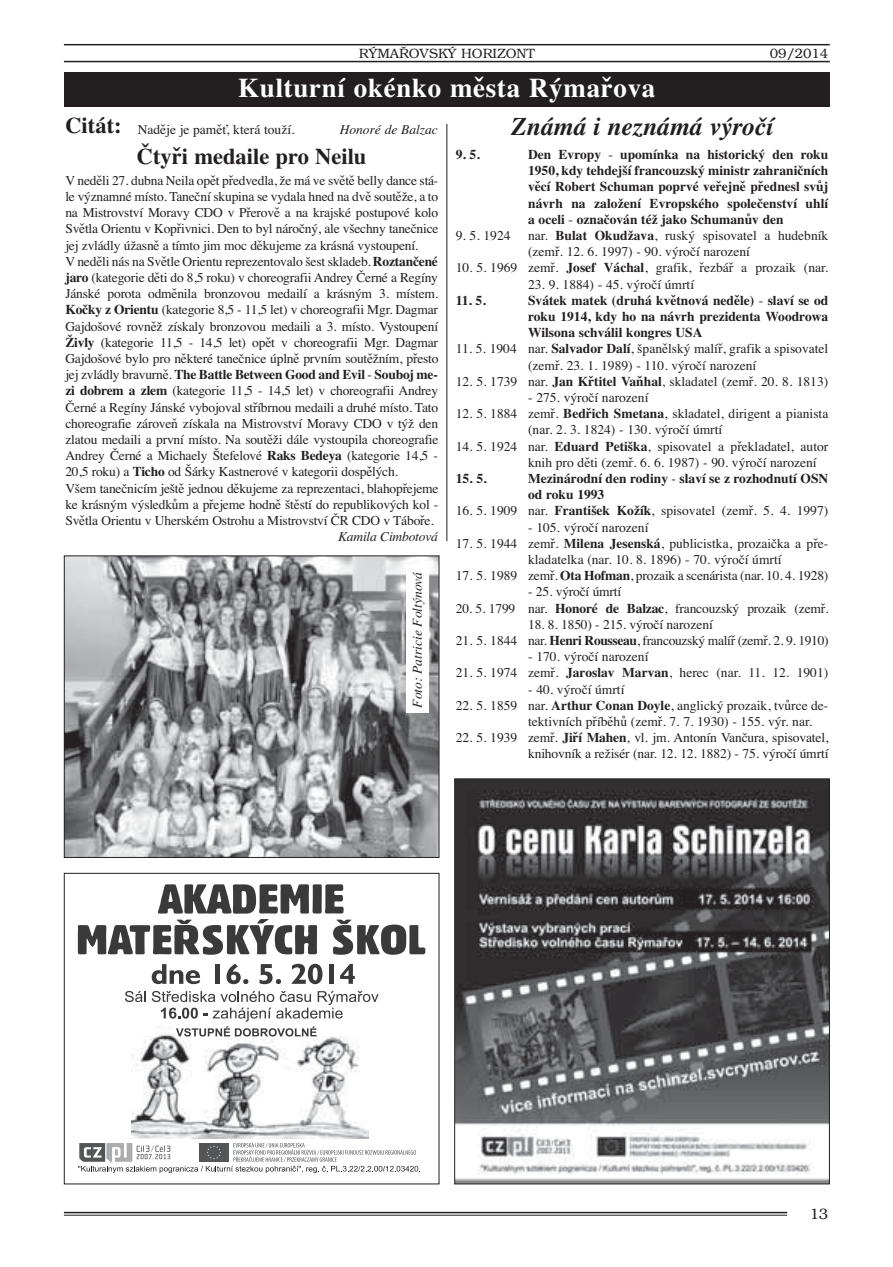
<style>
.page{position:relative;width:893px;height:1267px;background:#fff}
.page>*{position:absolute;margin:0;border:0;box-sizing:border-box;transform-origin:0 0}
.t1{font:700 27px "Times CE";letter-spacing:.025em;color:#fff}
.t2{font:italic 700 25.5px "Times CE";color:#231f20}
.t3{font:700 22.5px "Times CE";color:#231f20}
.t4{font:300 15px "Bookman CE";color:#231f20}
.t5{font:13.5px/16.2px "Times CE";letter-spacing:-.015em;color:#231f20}
.t6{font:700 13.5px/16.2px "Times CE";color:#231f20;text-align:justify}
.t7{font:italic 13.5px "Times CE";color:#231f20}
.t8{font:300 13.5px "Bookman CE";color:#231f20}
.s1{font-weight:700;font-size:22.5px}
.s2{font-weight:400}
.s3{font-weight:700}
</style>
<div class="page">
<hr style="left:64px;top:44px;width:765px;height:1px;background:#231f20">
<hr style="left:64px;top:61px;width:765px;height:1px;background:#231f20">
<hr style="left:64px;top:1212px;width:723px;height:1px;background:#231f20">
<hr style="left:64px;top:1215px;width:723px;height:1px;background:#231f20">
<div style="left:64px;top:73px;width:765px;height:34px;background:#231f20"></div>
<img style="left:456px;top:780px;width:371px;height:402px">
<div style="left:454px;top:778px;width:375px;height:406px;border:1px solid #231f20"></div>
<img style="left:131px;top:1036px;width:237px;height:103px">
<svg style="left:152px;top:964px;width:48px;height:20px"></svg>
<hr style="left:215px;top:964px;width:4px;height:20px;background:#3b3a3b">
<svg style="left:226px;top:964px;width:22px;height:20px"></svg>
<svg style="left:259px;top:964px;width:22px;height:20px"></svg>
<svg style="left:291px;top:964px;width:31px;height:20px"></svg>
<div style="left:329px;top:964px;width:5px;height:20px;background:#3b3a3b"></div>
<svg style="left:340px;top:964px;width:15px;height:20px"></svg>
<svg style="left:125px;top:991px;width:21px;height:11px"></svg>
<svg style="left:152px;top:991px;width:226px;height:45px"></svg>
<svg style="left:78px;top:884px;width:347px;height:71px"></svg>
<svg style="left:78px;top:1142px;width:342px;height:31px"></svg>
<div style="left:64px;top:873px;width:375px;height:311px;border:1px solid #231f20"></div>
<img style="left:66px;top:557px;width:371px;height:299px">
<div style="left:64px;top:555px;width:375px;height:303px;border:1px solid #231f20"></div>
<div style="left:406px;top:567px;width:23px;height:146px;background:#fff"></div>
<hr style="left:446px;top:124px;width:1px;height:417px;background:#231f20">
<p class="t8" style="left:359px;top:48px;width:177px">RÝMAŘOVSKÝ HORIZONT</p>
<p class="t8" style="left:769px;top:48px;width:60px">09/2014</p>
<h1 class="t1" style="left:238px;top:79px;width:418px">Kulturní okénko města Rýmařova</h1>
<p class="t5" style="left:65px;top:122px;width:230px"><span class="s1">Citát:</span> Naděje je paměť, která touží.</p>
<p class="t7" style="left:339px;top:124px;width:100px">Honoré de Balzac</p>
<h2 class="t2" style="left:511px;top:111px;width:263px">Známá i neznámá výročí</h2>
<p class="t6" style="left:455px;top:148px;width:25px">9. 5.</p>
<p class="t6" style="left:528px;top:148px;width:301px">Den Evropy <span class="s2">-</span> upomínka na historický den roku 1950, kdy tehdejší francouzský ministr zahraničních věcí Robert Schuman poprvé veřejně přednesl svůj návrh na založení Evropského společenství uhlí a oceli <span class="s2">-</span> označován též jako Schumanův den</p>
<p class="t5" style="left:455px;top:229px;width:56px">9. 5. 1924</p>
<p class="t5" style="left:528px;top:229px;width:301px">nar. <span class="s3">Bulat Okudžava</span>, ruský spisovatel a hudebník (zemř. 12. 6. 1997) - 90. výročí narození</p>
<p class="t5" style="left:455px;top:261px;width:374px">10. 5. 1969 zemř. <span class="s3">Josef Váchal</span>, grafik, řezbář a prozaik (nar.</p>
<p class="t5" style="left:528px;top:277px;width:167px">23. 9. 1884) - 45. výročí úmrtí</p>
<p class="t6" style="left:455px;top:294px;width:31px">11. 5.</p>
<p class="t6" style="left:528px;top:294px;width:301px">Svátek matek (druhá květnová neděle) <span class="s2">-</span> slaví se od roku 1914, kdy ho na návrh prezidenta Woodrowa Wilsona schválil kongres USA</p>
<p class="t5" style="left:455px;top:342px;width:374px;text-align:center">11. 5. 1904 nar. <span class="s3">Salvador Dalí</span>, španělský malíř, grafik a spisovatel (zemř. 23. 1. 1989) - 110. výročí narození</p>
<p class="t5" style="left:455px;top:375px;width:374px">12. 5. 1739 nar. <span class="s3">Jan Křtitel Vaňhal</span>, skladatel (zemř. 20. 8. 1813)</p>
<p class="t5" style="left:528px;top:391px;width:122px">- 275. výročí narození</p>
<p class="t5" style="left:528px;top:407px;width:302px;text-indent:-72px">12. 5. 1884 zemř. <span class="s3">Bedřich Smetana</span>, skladatel, dirigent a pianista (nar. 2. 3. 1824) - 130. výročí úmrtí</p>
<p class="t5" style="left:528px;top:439px;width:302px;text-indent:-72px">14. 5. 1924 nar. <span class="s3">Eduard Petiška</span>, spisovatel a překladatel, autor knih pro děti (zemř. 6. 6. 1987) - 90. výročí narození</p>
<p class="t6" style="left:455px;top:472px;width:32px">15. 5.</p>
<p class="t6" style="left:528px;top:472px;width:301px">Mezinárodní den rodiny <span class="s2">-</span> slaví se z rozhodnutí OSN od roku 1993</p>
<p class="t5" style="left:455px;top:504px;width:374px">16. 5. 1909 nar. <span class="s3">František Kožík</span>, spisovatel (zemř. 5. 4. 1997)</p>
<p class="t5" style="left:528px;top:520px;width:122px">- 105. výročí narození</p>
<p class="t5" style="left:528px;top:537px;width:302px;text-indent:-72px">17. 5. 1944 zemř. <span class="s3">Milena Jesenská</span>, publicistka, prozaička a pře&shy;kladatelka (nar. 10. 8. 1896) - 70. výročí úmrtí</p>
<p class="t5" style="left:455px;top:569px;width:374px">17. 5. 1989 zemř. <span class="s3">Ota Hofman</span>, prozaik a scenárista (nar. 10. 4. 1928)</p>
<p class="t5" style="left:528px;top:585px;width:94px">- 25. výročí úmrtí</p>
<p class="t5" style="left:455px;top:601px;width:374px">20. 5. 1799 nar. <span class="s3">Honoré de Balzac</span>, francouzský prozaik (zemř.</p>
<p class="t5" style="left:528px;top:618px;width:186px">18. 8. 1850) - 215. výročí narození</p>
<p class="t5" style="left:455px;top:634px;width:374px">21. 5. 1844 nar. <span class="s3">Henri Rousseau</span>, francouzský malíř (zemř. 2. 9. 1910)</p>
<p class="t5" style="left:528px;top:650px;width:122px">- 170. výročí narození</p>
<p class="t5" style="left:455px;top:666px;width:374px">21. 5. 1974 zemř. <span class="s3">Jaroslav Marvan</span>, herec (nar. 11. 12. 1901)</p>
<p class="t5" style="left:528px;top:682px;width:98px">- 40. výročí úmrtí</p>
<p class="t5" style="left:528px;top:699px;width:302px;text-indent:-72px">22. 5. 1859 nar. <span class="s3">Arthur Conan Doyle</span>, anglický prozaik, tvůrce de&shy;tektivních příběhů (zemř. 7. 7. 1930) - 155. výr. nar.</p>
<p class="t5" style="left:455px;top:731px;width:374px;text-align:right">22. 5. 1939 zemř. <span class="s3">Jiří Mahen</span>, vl. jm. Antonín Vančura, spisovatel, knihovník a režisér (nar. 12. 12. 1882) - 75. výročí úmrtí</p>
<h3 class="t3" style="left:137px;top:149px;width:231px">Čtyři medaile pro Neilu</h3>
<p class="t5" style="left:65px;top:173px;width:374px">V neděli 27. dubna Neila opět předvedla, že má ve světě belly dance stá&shy;le významné místo. Taneční skupina se vydala hned na dvě soutěže, a to na Mistrovství Moravy CDO v Přerově a na krajské postupové kolo Světla Orientu v Kopřivnici. Den to byl náročný, ale všechny tanečnice jej zvládly úžasně a tímto jim moc děkujeme za krásná vystoupení.<br>V neděli nás na Světle Orientu reprezentovalo šest skladeb. <span class="s3">Roztančené jaro</span> (kategorie děti do 8,5 roku) v choreografii Andrey Černé a Regíny Jánské porota odměnila bronzovou medailí a krásným 3. místem.<br><span class="s3">Kočky z Orientu</span> (kategorie 8,5 - 11,5 let) v choreografii Mgr. Dagmar Gajdošové rovněž získaly bronzovou medaili a 3. místo. Vystoupení <span class="s3">Živly</span> (kategorie 11,5 - 14,5 let) opět v choreografii Mgr. Dagmar Gajdošové bylo pro některé tanečnice úplně prvním soutěžním, přesto jej zvládly bravurně. <span class="s3">The Battle Between Good and Evil</span> - <span class="s3">Souboj me&shy;zi dobrem a zlem</span> (kategorie 11,5 - 14,5 let) v choreografii Andrey Černé a Regíny Jánské vybojoval stříbrnou medaili a druhé místo. Tato choreografie zároveň získala na Mistrovství Moravy CDO v týž den zlatou medaili a první místo. Na soutěži dále vystoupila choreografie Andrey Černé a Michaely Štefelové <span class="s3">Raks Bedeya</span> (kategorie 14,5 - 20,5 roku) a <span class="s3">Ticho</span> od Šárky Kastnerové v kategorii dospělých.<br>Všem tanečnicím ještě jednou děkujeme za reprezentaci, blahopřejeme ke krásným výsledkům a přejeme hodně štěstí do republikových kol - Světla Orientu v Uherském Ostrohu a Mistrovství ČR CDO v Táboře.</p>
<p class="t7" style="left:338px;top:532px;width:101px">Kamila Cimbotová</p>
<p class="t7" style="left:412px;top:707px;width:137px;rotate:-90deg">Foto: Patricie Foltýnová</p>
<p class="t4" style="left:809px;top:1209px;width:20px">13</p>
</div>
